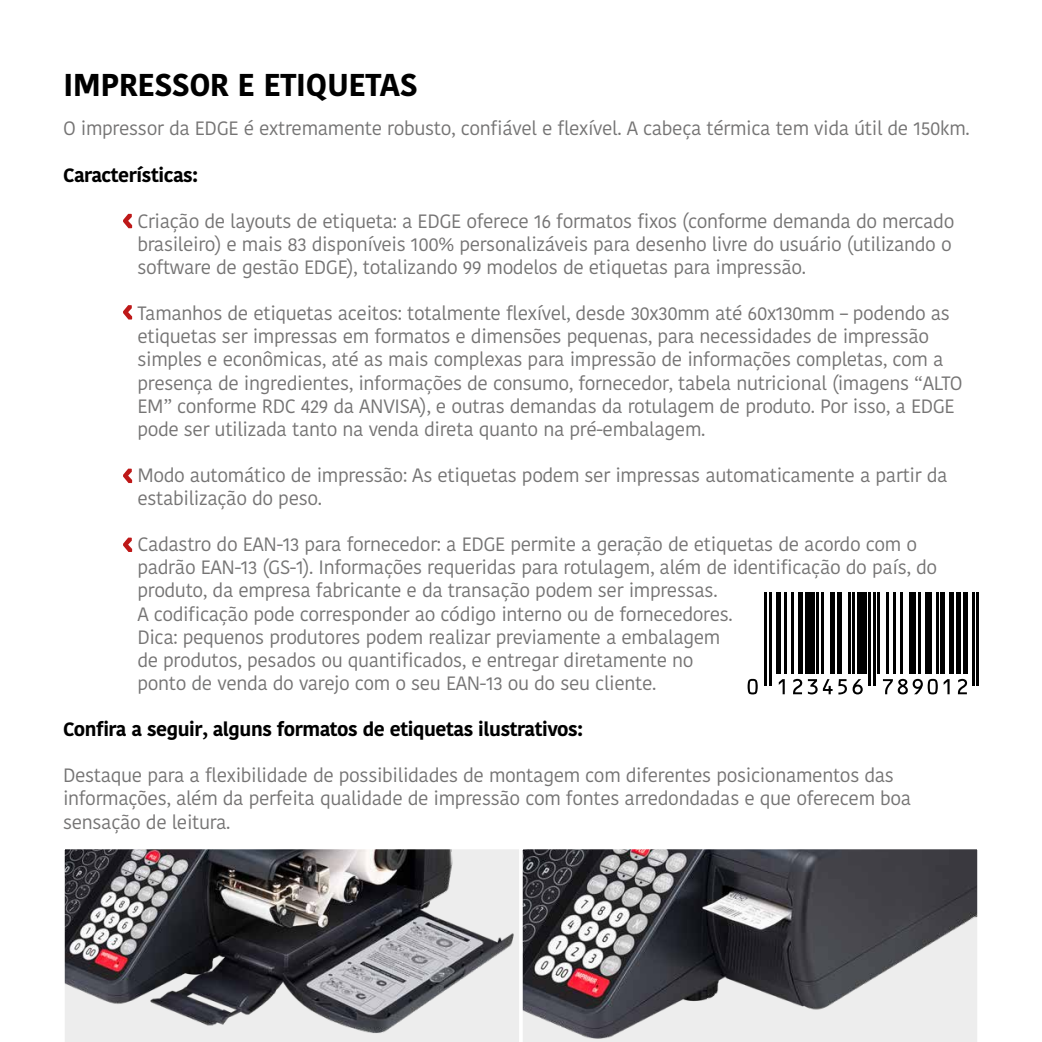
<style>
.page{position:relative;width:1042px;height:1042px;background:#fff}
.page>*{position:absolute;margin:0;border:0;box-sizing:border-box;transform-origin:0 0}
.t1{font:700 31.5px "Kohinoor Telugu";letter-spacing:-.02em;color:#000}
.t2{font:19.25px/23.1px "Kohinoor Telugu";letter-spacing:-.02em;color:#757474}
.t3{font:700 19.25px "Kohinoor Telugu";letter-spacing:-.02em;color:#000}
</style>
<div class="page">
<svg style="left:123px;top:214px;width:9px;height:14px"></svg>
<svg style="left:123px;top:305px;width:9px;height:14px"></svg>
<svg style="left:123px;top:469px;width:9px;height:14px"></svg>
<svg style="left:123px;top:537px;width:9px;height:15px"></svg>
<hr style="left:764px;top:592px;width:3px;height:94px;background:#000">
<hr style="left:769px;top:592px;width:2px;height:94px;background:#000">
<hr style="left:776px;top:592px;width:4px;height:82px;background:#000">
<hr style="left:785px;top:592px;width:2px;height:82px;background:#000">
<hr style="left:791px;top:592px;width:3px;height:82px;background:#000">
<div style="left:798px;top:592px;width:5px;height:82px;background:#000"></div>
<div style="left:805px;top:592px;width:9px;height:82px;background:#000"></div>
<hr style="left:816px;top:592px;width:2px;height:82px;background:#000">
<hr style="left:821px;top:592px;width:2px;height:82px;background:#000">
<hr style="left:830px;top:592px;width:4px;height:82px;background:#000">
<hr style="left:837px;top:592px;width:4px;height:82px;background:#000">
<hr style="left:848px;top:592px;width:2px;height:82px;background:#000">
<hr style="left:852px;top:592px;width:3px;height:82px;background:#000">
<div style="left:857px;top:592px;width:9px;height:82px;background:#000"></div>
<hr style="left:868px;top:592px;width:2px;height:94px;background:#000">
<hr style="left:873px;top:592px;width:2px;height:94px;background:#000">
<hr style="left:877px;top:592px;width:2px;height:82px;background:#000">
<hr style="left:886px;top:592px;width:2px;height:82px;background:#000">
<hr style="left:893px;top:592px;width:2px;height:82px;background:#000">
<hr style="left:900px;top:592px;width:2px;height:82px;background:#000">
<div style="left:909px;top:592px;width:7px;height:82px;background:#000"></div>
<hr style="left:918px;top:592px;width:2px;height:82px;background:#000">
<div style="left:925px;top:592px;width:6px;height:82px;background:#000"></div>
<hr style="left:936px;top:592px;width:2px;height:82px;background:#000">
<div style="left:940px;top:592px;width:5px;height:82px;background:#000"></div>
<div style="left:949px;top:592px;width:5px;height:82px;background:#000"></div>
<div style="left:956px;top:592px;width:5px;height:82px;background:#000"></div>
<hr style="left:963px;top:592px;width:4px;height:82px;background:#000">
<hr style="left:972px;top:592px;width:2px;height:94px;background:#000">
<hr style="left:976px;top:592px;width:3px;height:94px;background:#000">
<svg style="left:747px;top:679px;width:11px;height:15px"></svg>
<svg style="left:779px;top:679px;width:6px;height:15px"></svg>
<svg style="left:793px;top:679px;width:9px;height:15px"></svg>
<svg style="left:808px;top:679px;width:9px;height:15px"></svg>
<svg style="left:823px;top:679px;width:9px;height:15px"></svg>
<svg style="left:838px;top:679px;width:25px;height:15px"></svg>
<svg style="left:883px;top:679px;width:66px;height:15px"></svg>
<svg style="left:958px;top:679px;width:9px;height:15px"></svg>
<svg style="left:64px;top:849px;width:455px;height:193px;background:#838285"></svg>
<svg style="left:522px;top:849px;width:456px;height:193px;background:#777679"></svg>
<h1 class="t1" style="left:63px;top:67px;width:356px">IMPRESSOR E ETIQUETAS</h1>
<p class="t2" style="left:63px;top:117px;width:908px">O impressor da EDGE é extremamente robusto, confiável e flexível. A cabeça térmica tem vida útil de 150km.</p>
<p class="t3" style="left:63px;top:164px;width:136px">Características:</p>
<p class="t2" style="left:137px;top:210px;width:818px">Criação de layouts de etiqueta: a EDGE oferece 16 formatos fixos (conforme demanda do mercado brasileiro) e mais 83 disponíveis 100% personalizáveis para desenho livre do usuário (utilizando o software de gestão EDGE), totalizando 99 modelos de etiquetas para impressão.</p>
<p class="t2" style="left:137px;top:302px;width:826px">Tamanhos de etiquetas aceitos: totalmente flexível, desde 30x30mm até 60x130mm – podendo as etiquetas ser impressas em formatos e dimensões pequenas, para necessidades de impressão simples e econômicas, até as mais complexas para impressão de informações completas, com a presença de ingredientes, informações de consumo, fornecedor, tabela nutricional (imagens “ALTO EM” conforme RDC 429 da ANVISA), e outras demandas da rotulagem de produto. Por isso, a EDGE pode ser utilizada tanto na venda direta quanto na pré-embalagem.</p>
<p class="t2" style="left:137px;top:464px;width:812px">Modo automático de impressão: As etiquetas podem ser impressas automaticamente a partir da estabilização do peso.</p>
<p class="t2" style="left:137px;top:533px;width:801px">Cadastro do EAN-13 para fornecedor: a EDGE permite a geração de etiquetas de acordo com o padrão EAN-13 (GS-1). Informações requeridas para rotulagem, além de identificação do país, do produto, da empresa fabricante e da transação podem ser impressas.<br>A codificação pode corresponder ao código interno ou de fornecedores.<br>Dica: pequenos produtores podem realizar previamente a embalagem<br>de produtos, pesados ou quantificados, e entregar diretamente no<br>ponto de venda do varejo com o seu EAN-13 ou do seu cliente.</p>
<p class="t3" style="left:63px;top:718px;width:521px">Confira a seguir, alguns formatos de etiquetas ilustrativos:</p>
<p class="t2" style="left:63px;top:764px;width:850px">Destaque para a flexibilidade de possibilidades de montagem com diferentes posicionamentos das informações, além da perfeita qualidade de impressão com fontes arredondadas e que oferecem boa sensação de leitura.</p>
</div>
